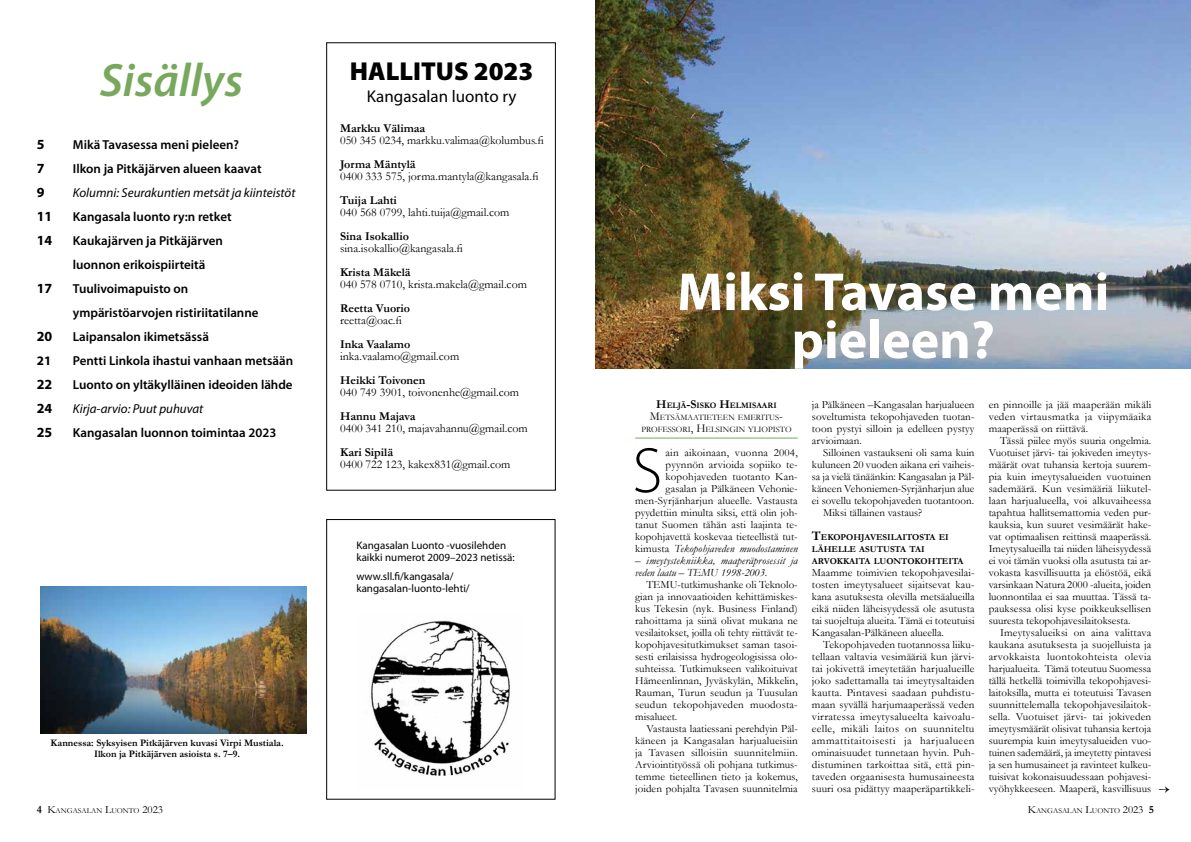
<style>
.page{position:relative;width:1191px;height:842px;background:#fff}
.page>*{position:absolute;margin:0;border:0;box-sizing:border-box;transform-origin:0 0}
.t1{font:300 64.4px "Myriad Pro";color:#000}
.t2{font:700 54px/48px "Myriad Pro";color:#fff;text-align:center}
.t3{font:italic 600 47px "Myriad Pro";color:#77a85b}
.t4{font:900 26px "Myriad Pro";color:#000}
.t5{font:17px "Myriad Pro";color:#000}
.t6{font:700 14px "Myriad Pro";color:#000}
.t7{font:600 13px/24px "Myriad Pro";color:#000}
.t8{font:italic 13px "Myriad Pro";color:#000}
.t9{font:700 13px "Myriad Pro";color:#000}
.t10{font:13px "Minion Pro";color:#000}
.t11{font:12px "Garamond";color:#000}
.t12{font:700 12px "Garamond";color:#000}
.t13{font:11px/12px "Garamond";letter-spacing:.005em;color:#000;text-align:justify}
.t14{font:11px/12px "Myriad Pro";color:#000}
.t15{font:italic 11px/12px "Garamond";letter-spacing:.015em;color:#000}
.t16{font:700 10px/11px "Garamond";color:#000;text-align:center}
.t17{font:700 9.1px/12px "Garamond";color:#000}
.t18{font:8.4px/12px "Garamond";color:#000;text-align:center}
.t19{font:7.7px "Garamond";color:#000}
.s1{font-weight:700;font-size:12px}
.s2{font-weight:700}
.s3{font-size:12px}
.s4{font-size:13px}
.s5{font-style:italic}
.s6{font-style:normal}
.s7{font-weight:700;font-size:11px}
.s8{font-size:11px}
</style>
<div class="page">
<img style="left:595px;top:0;width:596px;height:369px">
<div style="left:326px;top:43px;width:229px;height:447px;border:1px solid #000"></div>
<img style="left:40px;top:586px;width:266px;height:148px">
<hr style="left:635px;top:438px;width:162px;height:1px;background:#77a85b">
<img style="left:371px;top:620px;width:139px;height:156px">
<div style="left:326px;top:519px;width:229px;height:280px;border:1px solid #000"></div>
<h3 class="t3" style="left:100px;top:50px;width:145px">Sisällys</h3>
<p class="t6" style="left:37px;top:135px;width:9px">5</p>
<p class="t7" style="left:73px;top:132px;width:168px">Mikä Tavasessa meni pieleen?</p>
<p class="t6" style="left:37px;top:159px;width:9px">7</p>
<p class="t7" style="left:73px;top:156px;width:190px">Ilkon ja Pitkäjärven alueen kaavat</p>
<p class="t6" style="left:37px;top:183px;width:9px">9</p>
<p class="t8" style="left:73px;top:184px;width:224px">Kolumni: Seurakuntien metsät ja kiinteistöt</p>
<p class="t6" style="left:37px;top:207px;width:17px">11</p>
<p class="t7" style="left:73px;top:204px;width:160px">Kangasala luonto ry:n retket</p>
<p class="t6" style="left:37px;top:231px;width:17px">14</p>
<p class="t7" style="left:73px;top:228px;width:152px">Kaukajärven ja Pitkäjärven luonnon erikoispiirteitä</p>
<p class="t6" style="left:37px;top:279px;width:17px">17</p>
<p class="t7" style="left:73px;top:276px;width:187px">Tuulivoimapuisto on ympäristöarvojen ristiriitatilanne</p>
<p class="t6" style="left:37px;top:327px;width:17px">20</p>
<p class="t7" style="left:73px;top:324px;width:138px">Laipansalon ikimetsässä</p>
<p class="t9" style="left:37px;top:352px;width:16px">21</p>
<p class="t7" style="left:73px;top:348px;width:222px">Pentti Linkola ihastui vanhaan metsään</p>
<p class="t6" style="left:37px;top:375px;width:17px">22</p>
<p class="t7" style="left:73px;top:372px;width:221px">Luonto on yltäkylläinen ideoiden lähde</p>
<p class="t6" style="left:37px;top:399px;width:17px">24</p>
<p class="t8" style="left:73px;top:400px;width:132px">Kirja-arvio: Puut puhuvat</p>
<p class="t6" style="left:37px;top:423px;width:17px">25</p>
<p class="t7" style="left:73px;top:420px;width:205px">Kangasalan luonnon toimintaa 2023</p>
<h3 class="t4" style="left:350px;top:53px;width:185px">HALLITUS 2023</h3>
<h3 class="t5" style="left:367px;top:85px;width:151px">Kangasalan luonto ry</h3>
<p class="t12" style="left:340px;top:121px;width:87px">Markku Välimaa</p>
<p class="t11" style="left:340px;top:133px;width:205px">050 345 0234, markku.valimaa@kolumbus.fi</p>
<p class="t12" style="left:340px;top:157px;width:77px">Jorma Mäntylä</p>
<p class="t11" style="left:340px;top:169px;width:200px">0400 333 575, jorma.mantyla@kangasala.fi</p>
<p class="t12" style="left:340px;top:193px;width:58px">Tuija Lahti</p>
<p class="t11" style="left:340px;top:205px;width:171px">040 568 0799, lahti.tuija@gmail.com</p>
<p class="t12" style="left:340px;top:229px;width:70px">Sina Isokallio</p>
<p class="t11" style="left:340px;top:241px;width:124px">sina.isokallio@kangasala.fi</p>
<p class="t12" style="left:340px;top:265px;width:72px">Krista Mäkelä</p>
<p class="t11" style="left:340px;top:277px;width:188px">040 578 0710, krista.makela@gmail.com</p>
<p class="t12" style="left:340px;top:301px;width:71px">Reetta Vuorio</p>
<p class="t11" style="left:340px;top:313px;width:63px">reetta@oac.fi</p>
<p class="t12" style="left:340px;top:337px;width:72px">Inka Vaalamo</p>
<p class="t11" style="left:340px;top:349px;width:121px">inka.vaalamo@gmail.com</p>
<p class="t12" style="left:340px;top:373px;width:87px">Heikki Toivonen</p>
<p class="t11" style="left:340px;top:385px;width:180px">040 749 3901, toivonenhe@gmail.com</p>
<p class="t12" style="left:340px;top:409px;width:77px">Hannu Majava</p>
<p class="t11" style="left:340px;top:421px;width:189px">0400 341 210, majavahannu@gmail.com</p>
<p class="t12" style="left:340px;top:445px;width:55px">Kari Sipilä</p>
<p class="t11" style="left:340px;top:457px;width:172px">0400 722 123, kakex831@gmail.com</p>
<p class="t14" style="left:356px;top:539px;width:160px">Kangasalan Luonto -vuosilehden kaikki numerot 2009–2023 netissä:</p>
<p class="t14" style="left:356px;top:570px;width:115px">www.sll.fi/kangasala/ kangasalan-luonto-lehti/</p>
<p class="t16" style="left:51px;top:737px;width:234px">Kannessa: Syksyisen Pitkäjärven kuvasi Virpi Mustiala.<br>Ilkon ja Pitkäjärven asioista s. 7–9.</p>
<h2 class="t2" style="left:677px;top:266px;width:433px">Miksi Tavase meni pieleen?</h2>
<p class="t18" style="left:641px;top:399px;width:152px"><span class="s1">H</span><span class="s2">ELJÄ</span><span class="s1">-S</span><span class="s2">ISKO</span> <span class="s1">H</span><span class="s2">ELMISAARI<br></span><span class="s3">M</span>ETSÄMAATIETEEN EMERITUS<span class="s3">-<br></span>PROFESSORI<span class="s3">, H</span>ELSINGIN YLIOPISTO</p>
<p class="t13" style="left:812px;top:398px;width:164px">ja Pälkäneen –Kangasalan harjualueen soveltumista tekopohjaveden tuotan&shy;toon pystyi silloin ja edelleen pystyy arvioimaan.</p>
<p class="t13" style="left:823px;top:446px;width:153px">Silloinen vastaukseni oli sama kuin</p>
<p class="t13" style="left:812px;top:458px;width:164px">kuluneen 20 vuoden aikana eri vaiheis-</p>
<p class="t13" style="left:812px;top:470px;width:164px">sa ja vielä tänäänkin: Kangasalan ja Päl-</p>
<p class="t13" style="left:812px;top:482px;width:164px">käneen Vehoniemen-Syrjänharjun alue</p>
<p class="t13" style="left:812px;top:494px;width:164px">ei sovellu tekopohjaveden tuotantoon.</p>
<p class="t13" style="left:823px;top:506px;width:100px">Miksi tällainen vastaus?</p>
<p class="t17" style="left:812px;top:531px;width:153px"><span class="s4">T</span>EKOPOHJAVESILAITOSTA EI<br>LÄHELLE ASUTUSTA TAI<br>ARVOKKAITA LUONTOKOHTEITA</p>
<p class="t13" style="left:812px;top:566px;width:164px">Maamme toimivien tekopohjavesilai&shy;tosten imeytysalueet sijaitsevat kau&shy;kana asutuksesta olevilla metsäalueilla eikä niiden läheisyydessä ole asutusta tai suojeltuja alueita. Tämä ei toteutuisi Kangasalan-Pälkäneen alueella.</p>
<p class="t13" style="left:812px;top:638px;width:164px;text-indent:11px">Tekopohjaveden tuotannossa liiku&shy;tellaan valtavia vesimääriä kun järvi&shy;tai jokivettä imeytetään harjualueille joko sadettamalla tai imeytysaltaiden kautta. Pintavesi saadaan puhdistu&shy;maan syvällä harjumaaperässä veden virratessa imeytysalueelta kaivoalu&shy;eelle, mikäli laitos on suunniteltu ammattitaitoisesti ja harjualueen ominaisuudet tunnetaan hyvin. Puh&shy;distuminen tarkoittaa sitä, että pin&shy;taveden orgaanisesta humusaineesta suuri osa pidättyy maaperäpartikkeli-</p>
<p class="t13" style="left:988px;top:398px;width:164px">en pinnoille ja jää maaperään mikäli veden virtausmatka ja viipymäaika maaperässä on riittävä.</p>
<p class="t13" style="left:988px;top:434px;width:164px;text-indent:11px">Tässä piilee myös suuria ongelmia.<br>Vuotuiset järvi- tai jokiveden imeytys&shy;määrät ovat tuhansia kertoja suurem&shy;pia kuin imeytysalueiden vuotuinen sademäärä. Kun vesimääriä liikutel&shy;laan harjualueella, voi alkuvaiheessa tapahtua hallitsemattomia veden pur&shy;kauksia, kun suuret vesimäärät hake&shy;vat optimaalisen reittinsä maaperässä.<br>Imeytysalueilla tai niiden läheisyydessä ei voi tämän vuoksi olla asutusta tai ar&shy;vokasta kasvillisuutta ja eliöstöä, eikä varsinkaan Natura 2000 -alueita, joiden luonnontilaa ei saa muuttaa. Tässä ta&shy;pauksessa olisi kyse poikkeuksellisen suuresta tekopohjavesilaitoksesta.</p>
<p class="t13" style="left:988px;top:626px;width:164px;text-indent:11px">Imeytysalueiksi on aina valittava kaukana asutuksesta ja suojelluista ja arvokkaista luontokohteista olevia harjualueita. Tämä toteutuu Suomessa tällä hetkellä toimivilla tekopohjavesi&shy;laitoksilla, mutta ei toteutuisi Tavasen suunnittelemalla tekopohjavesilaitok&shy;sella. Vuotuiset järvi- tai jokiveden imeytysmäärät olisivat tuhansia kertoja suurempia kuin imeytysalueiden vuo&shy;tuinen sademäärä, ja imeytetty pintavesi ja sen humusaineet ja ravinteet kulkeu&shy;tuisivat kokonaisuudessaan pohjavesi&shy;vyöhykkeeseen. Maaperä, kasvillisuus</p>
<h1 class="t1" style="left:632px;top:432px;width:31px">S</h1>
<p class="t13" style="left:635px;top:446px;width:164px;text-align:right">ain aikoinaan, vuonna 2004, pyynnön arvioida sopiiko te&shy;kopohjaveden tuotanto Kan&shy;gasalan ja Pälkäneen Vehonie&shy;men-Syrjänharjun alueelle. Vastausta pyydettiin minulta siksi, että olin joh&shy;tanut Suomen tähän asti laajinta te&shy;kopohjavettä koskevaa tieteellistä tut&shy;kimusta <span class="s5">Tekopohjaveden muodostaminen</span></p>
<p class="t15" style="left:635px;top:554px;width:164px">– imeytystekniikka, maaperäprosessit ja veden laatu – TEMU 1998-2003<span class="s6">.</span></p>
<p class="t13" style="left:635px;top:578px;width:164px;text-indent:11px">TEMU-tutkimushanke oli Teknolo&shy;gian ja innovaatioiden kehittämiskes&shy;kus Tekesin (nyk. Business Finland) rahoittama ja siinä olivat mukana ne vesilaitokset, joilla oli tehty riittävät te&shy;kopohjavesitutkimukset saman tasoi&shy;sesti erilaisissa hydrogeologisissa olo&shy;suhteissa. Tutkimukseen valikoituivat Hämeenlinnan, Jyväskylän, Mikkelin, Rauman, Turun seudun ja Tuusulan seudun tekopohjaveden muodosta&shy;misalueet.</p>
<p class="t13" style="left:635px;top:722px;width:164px;text-indent:11px">Vastausta laatiessani perehdyin Päl&shy;käneen ja Kangasalan harjualueisiin ja Tavasen silloisiin suunnitelmiin.<br>Arviointityössä oli pohjana tutkimus&shy;temme tieteellinen tieto ja kokemus, joiden pohjalta Tavasen suunnitelmia</p>
<p class="t10" style="left:1159px;top:780px;width:13px">→</p>
<p class="t19" style="left:37px;top:806px;width:128px"><span class="s7">4</span> <span class="s8">K</span>ANGASALAN <span class="s8">L</span>UONTO <span class="s8">2023</span></p>
<p class="t19" style="left:1028px;top:806px;width:128px"><span class="s8">K</span>ANGASALAN <span class="s8">L</span>UONTO <span class="s8">202</span><span class="s8">3</span> <span class="s7">5</span></p>
</div>
